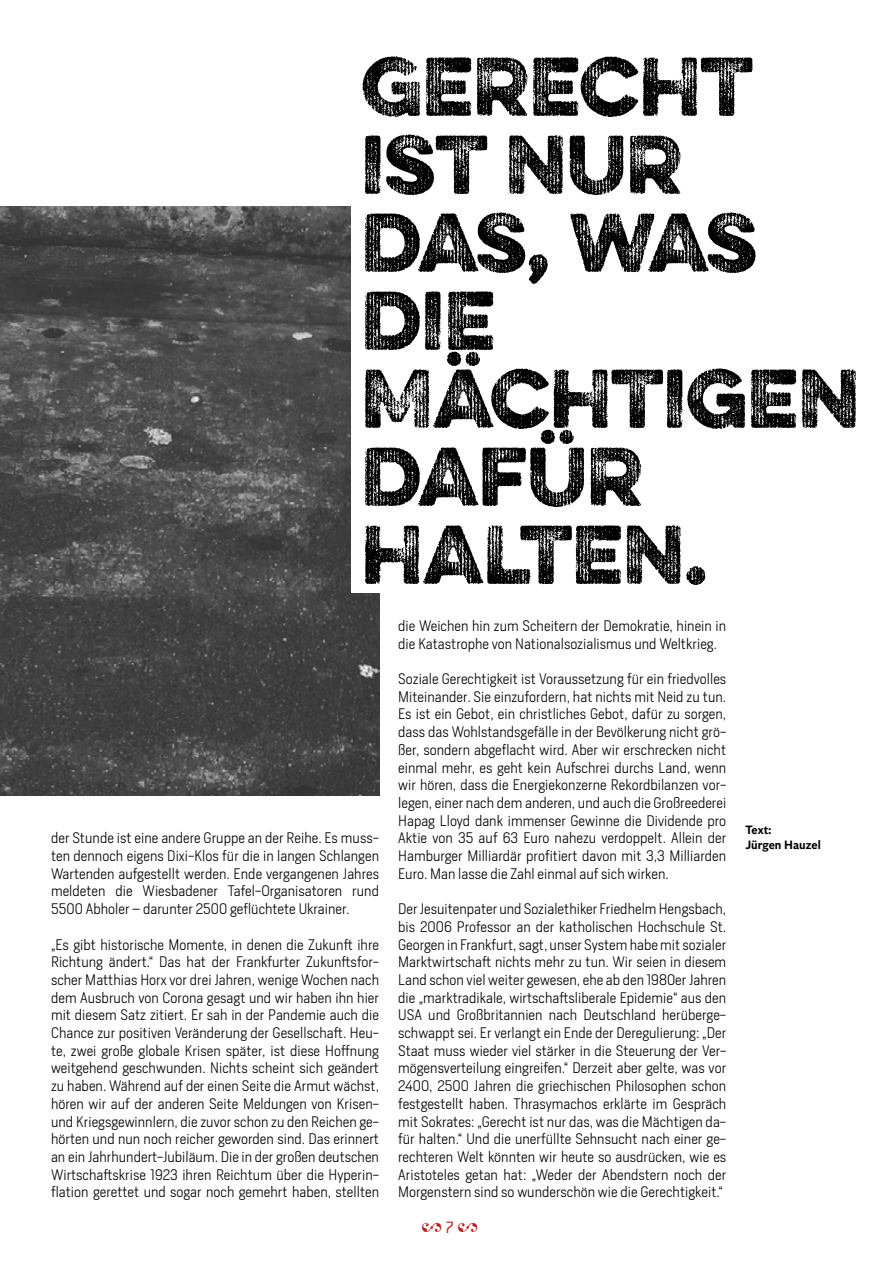
<style>
.page{position:relative;width:893px;height:1263px;background:#fff}
.page>*{position:absolute;margin:0;border:0;box-sizing:border-box;transform-origin:0 0}
.t1{font:300 74.25px/78px "Eveleth";letter-spacing:-.01em;color:#000}
.t2{font:18px "Adobe Garamond Pro";color:#b51d1c}
.t3{font:300 14.25px/17.7px "Heron Sans";letter-spacing:.005em;color:#000;text-align:justify}
.t4{font:500 12px/15px "Independent Sans";letter-spacing:-.005em;color:#000}
.s1{font-family:"Conduit ITC Std";font-weight:300}
</style>
<div class="page">
<img style="left:0;top:207px;width:379px;height:588px">
<div style="left:351px;top:201px;width:75px;height:391px;background:#fff"></div>
<h1 class="t1" style="left:361px;top:45px;width:500px">GERECHT<br>IST NUR<br>DAS, WAS<br>DIE<br>MÄCHTIGEN<br>DAFÜR<br>HALTEN.</h1>
<p class="t3" style="left:51px;top:829px;width:330px">der Stunde ist eine andere Gruppe an der Reihe. Es muss&shy;ten dennoch eigens Dixi-Klos für die in langen Schlangen Wartenden aufgestellt werden. Ende vergangenen Jahres meldeten die Wiesbadener Tafel-Organisatoren rund 5500 Abholer – darunter 2500 geflüchtete Ukrainer.</p>
<p class="t3" style="left:51px;top:935px;width:330px">„Es gibt historische Momente, in denen die Zukunft ihre Richtung ändert.“ Das hat der Frankfurter Zukunftsfor&shy;scher Matthias Horx vor drei Jahren, wenige Wochen nach dem Ausbruch von Corona gesagt und wir haben ihn hier mit diesem Satz zitiert. Er sah in der Pandemie auch die Chance zur positiven Veränderung der Gesellschaft. Heu&shy;te, zwei große globale Krisen später, ist diese Hoffnung weitgehend geschwunden. Nichts scheint sich geändert zu haben. Während auf der einen Seite die Armut wächst, hören wir auf der anderen Seite Meldungen von Krisen&shy;und Kriegsgewinnlern, die zuvor schon zu den Reichen ge&shy;hörten und nun noch reicher geworden sind. Das erinnert an ein Jahrhundert-Jubiläum. Die in der großen deutschen Wirtschaftskrise 1923 ihren Reichtum über die Hyperin&shy;flation gerettet und sogar noch gemehrt haben, stellten</p>
<p class="t3" style="left:398px;top:616px;width:330px">die Weichen hin zum Scheitern der Demokratie, hinein in die Katastrophe von Nationalsozialismus und Weltkrieg.</p>
<p class="t3" style="left:398px;top:670px;width:330px">Soziale Gerechtigkeit ist Voraussetzung für ein friedvolles Miteinander. Sie einzufordern, hat nichts mit Neid zu tun.<br>Es ist ein Gebot, ein christliches Gebot, dafür zu sorgen, dass das Wohlstandsgefälle in der Bevölkerung nicht grö&shy;ßer, sondern abgeflacht wird. Aber wir erschrecken nicht einmal mehr, es geht kein Aufschrei durchs Land, wenn wir hören, dass die Energiekonzerne Rekordbilanzen vor&shy;legen, einer nach dem anderen, und auch die Großreederei Hapag Lloyd dank immenser Gewinne die Dividende pro Aktie von 35 auf 63 Euro nahezu verdoppelt. Allein der Hamburger Milliardär profitiert davon mit 3,3 Milliarden Euro. Man lasse die Zahl einmal auf sich wirken.</p>
<p class="t3" style="left:398px;top:900px;width:330px">Der Jesuitenpater und Sozialethiker Friedhelm Hengsbach, bis 2006 Professor an der katholischen Hochschule St.<br>Georgen in Frankfurt, sagt, unser System habe mit sozialer Marktwirtschaft nichts mehr zu tun. Wir seien in diesem Land schon viel weiter gewesen, ehe ab den 1980er Jahren die „marktradikale, wirtschaftsliberale Epidemie“ aus den USA und Großbritannien nach Deutschland herüberge&shy;schwappt sei. Er verlangt ein Ende der Deregulierung: „Der Staat muss wieder viel stärker in die Steuerung der Ver&shy;mögensverteilung eingreifen.“ Derzeit aber gelte, was vor 2400, 2500 Jahren die griechischen Philosophen schon festgestellt haben. Thrasymachos erklärte im Gespräch mit Sokrates: „Gerecht ist nur das, was die Mächtigen da&shy;für halten.“ Und die unerfüllte Sehnsucht nach einer ge&shy;rechteren Welt könnten wir heute so ausdrücken, wie es Aristoteles getan hat: „Weder der Abendstern noch der Morgenstern sind so wunderschön wie die Gerechtigkeit.“</p>
<p class="t2" style="left:421px;top:1216px;width:58px">2 <span class="s1">7</span> 2</p>
<p class="t4" style="left:746px;top:823px;width:77px">Text:<br>Jürgen Hauzel</p>
</div>
